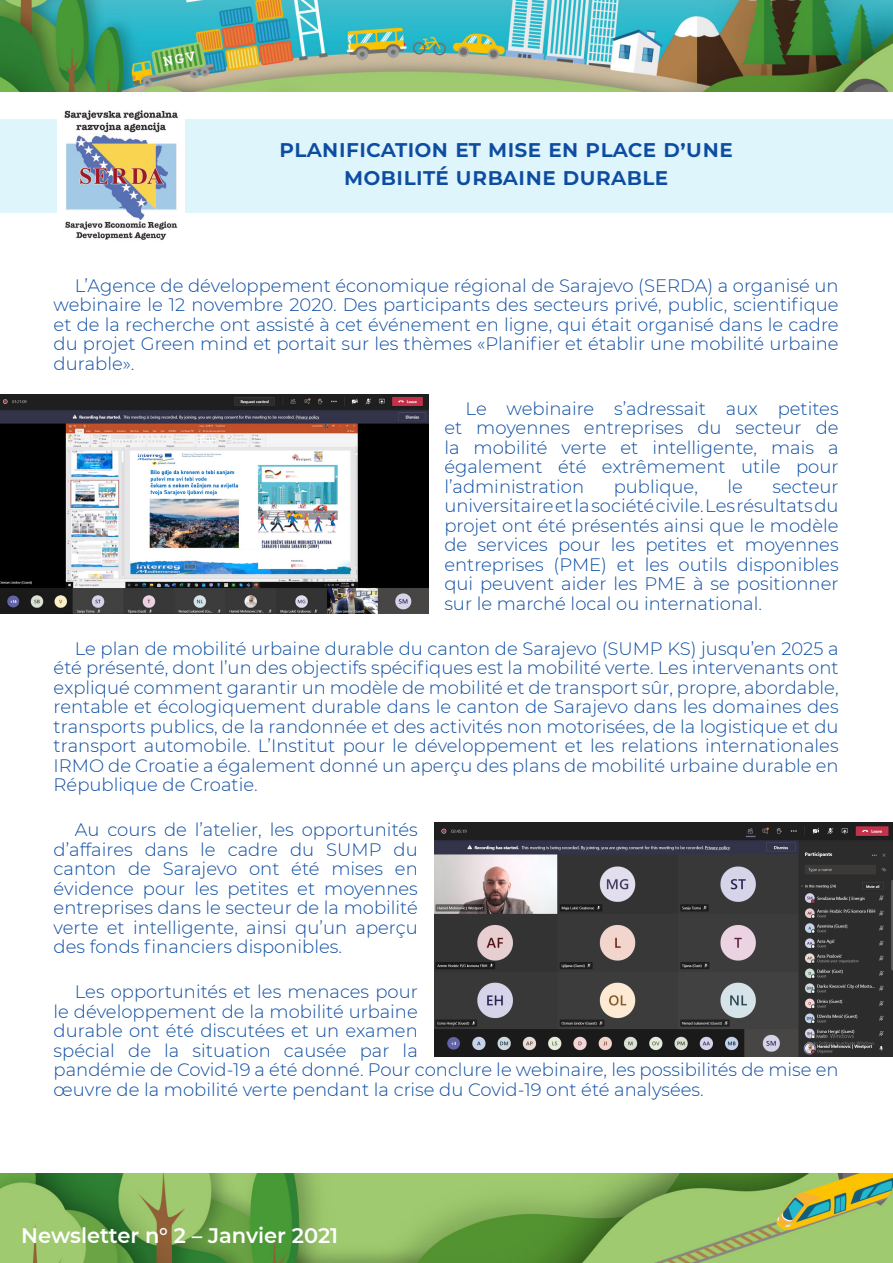
<style>
.page{position:relative;width:893px;height:1263px;background:#fff}
.page>*{position:absolute;margin:0;border:0;box-sizing:border-box;transform-origin:0 0}
.Titre_1{font:600 24px/28.8px "Montserrat";color:#0d4da1;text-align:center}
.Titre_2{font:600 21px "Montserrat";color:#fff}
.Paragraphe_1{font:300 18px/19.5px "Montserrat";color:#0d4da1;text-align:justify}
</style>
<div class="page">
<div style="left:0;top:119px;width:893px;height:93px;background:#dff5fc"></div>
<img style="left:0;top:0;width:893px;height:92px">
<img style="left:0;top:1173px;width:893px;height:90px">
<img style="left:57px;top:110px;width:128px;height:130px">
<img style="left:0;top:394px;width:428px;height:219px">
<img style="left:435px;top:822px;width:458px;height:234px">
<p class="Titre_1" style="left:279px;top:133px;width:455px">Plani fication et mise en place d’une mobilité urbai ne durable</p>
<p class="Paragraphe_1" style="left:54px;top:275px;width:786px;text-indent:21px">L’Agence de développement économique régional de Sarajevo (SERDA) a organisé un webinaire le 12 novembre 2020. Des participants des secteurs privé, public, scientifique et de la recherche ont assisté à cet événement en ligne, qui était organisé dans le cadre du projet Green mind et portait sur les thèmes «Planifier et établir une mobilité urbaine durable».</p>
<p class="Paragraphe_1" style="left:444px;top:398px;width:396px;text-indent:21px">Le webinaire s’adressait aux petites et moyennes entreprises du secteur de la mobilité verte et intelligente, mais a également été extrêmement utile pour l’administration</p>
<p class="Paragraphe_1" style="left:614px;top:476px;width:86px">publique,</p>
<p class="Paragraphe_1" style="left:727px;top:476px;width:17px">le</p>
<p class="Paragraphe_1" style="left:444px;top:476px;width:396px;text-indent:328px">secteur universitaire et la société civile. Les résultats du projet ont été présentés ainsi que le modèle de services pour les petites et moyennes entreprises (PME) et les outils disponibles qui peuvent aider les PME à se positionner sur le marché local ou international.</p>
<p class="Paragraphe_1" style="left:54px;top:638px;width:786px;text-indent:21px">Le plan de mobilité urbaine durable du canton de Sarajevo (SUMP KS) jusqu’en 2025 a été présenté, dont l’un des objectifs spécifiques est la mobilité verte. Les intervenants ont expliqué comment garantir un modèle de mobilité et de transport sûr, propre, abordable, rentable et écologiquement durable dans le canton de Sarajevo dans les domaines des transports publics, de la randonnée et des activités non motorisées, de la logistique et du transport automobile. L’Institut pour le développement et les relations internationales IRMO de Croatie a également donné un aperçu des plans de mobilité urbaine durable en République de Croatie.</p>
<p class="Paragraphe_1" style="left:54px;top:820px;width:366px;text-indent:21px">Au cours de l’atelier, les opportunités d’affaires dans le cadre du SUMP du canton de Sarajevo ont été mises en évidence pour les petites et moyennes entreprises dans le secteur de la mobilité verte et intelligente, ainsi qu’un aperçu des fonds financiers disponibles.</p>
<p class="Paragraphe_1" style="left:54px;top:982px;width:786px;text-align:left;text-indent:21px">Les opportunités et les menaces pour<br>le développement de la mobilité urbaine<br>durable ont été discutées et un examen<br>spécial de la situation causée par la<br>pandémie de Covid-19 a été donné. Pour conclure le webinaire, les possibilités de mise en œuvre de la mobilité verte pendant la crise du Covid-19 ont été analysées.</p>
<p class="Titre_2" style="left:21px;top:1220px;width:319px">Newsletter n° 2 – Janvier 2021</p>
</div>
